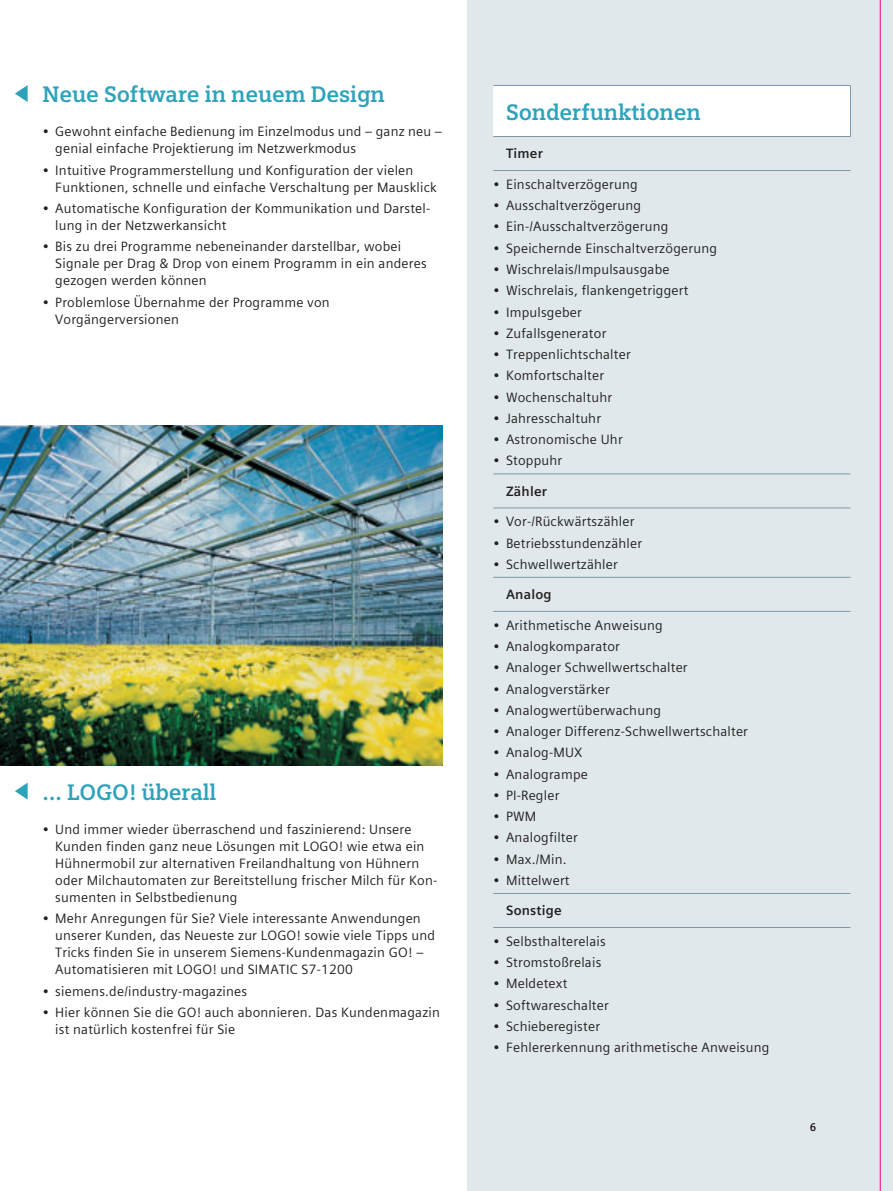
<style>
.page{position:relative;width:893px;height:1191px;background:#fff}
.page>*{position:absolute;margin:0;border:0;box-sizing:border-box;transform-origin:0 0}
.t1{font:700 22.5px "Siemens Slab";letter-spacing:-.01em;color:#2da3bb}
.t2{font:13.5px/17px "Siemens Sans Global";letter-spacing:.015em;color:#231f20}
.t3{font:700 13.5px "Siemens Sans Global";letter-spacing:.015em;color:#231f20}
.t4{font:700 11.25px "Siemens Sans Global";color:#231f20}
</style>
<div class="page">
<div style="left:468px;top:0;width:425px;height:1190px;background:#e0e8ec"></div>
<svg style="left:15px;top:85px;width:13px;height:17px"></svg>
<svg style="left:15px;top:782px;width:13px;height:17px"></svg>
<div style="left:493px;top:85px;width:357px;height:51px;background:#fff"></div>
<hr style="left:850px;top:86px;width:1px;height:50px;background:#7b99a9">
<hr style="left:493px;top:170px;width:357px;height:1px;background:#7b99a9">
<hr style="left:493px;top:473px;width:357px;height:1px;background:#7b99a9">
<hr style="left:493px;top:507px;width:357px;height:1px;background:#7b99a9">
<hr style="left:493px;top:577px;width:357px;height:1px;background:#7b99a9">
<hr style="left:493px;top:611px;width:357px;height:1px;background:#7b99a9">
<hr style="left:493px;top:893px;width:357px;height:1px;background:#7b99a9">
<hr style="left:493px;top:927px;width:357px;height:1px;background:#7b99a9">
<hr style="left:493px;top:85px;width:358px;height:1px;background:#7b99a9">
<hr style="left:493px;top:136px;width:358px;height:1px;background:#7b99a9">
<img style="left:0;top:425px;width:442px;height:340px">
<hr style="left:880px;top:0;width:1px;height:1190px;background:#ed028c">
<h1 class="t1" style="left:43px;top:84px;width:344px">Neue Software in neuem Design</h1>
<p class="t2" style="left:55px;top:123px;width:388px;text-indent:-13px">• Gewohnt einfache Bedienung im Einzelmodus und – ganz neu – genial einfache Projektierung im Netzwerkmodus</p>
<p class="t2" style="left:55px;top:161px;width:383px;text-indent:-13px">• Intuitive Programmerstellung und Konfiguration der vielen<br>Funktionen, schnelle und einfache Verschaltung per Mausklick</p>
<p class="t2" style="left:55px;top:200px;width:376px;text-indent:-13px">• Automatische Konfiguration der Kommunikation und Darstel&shy;lung in der Netzwerkansicht</p>
<p class="t2" style="left:55px;top:238px;width:373px;text-indent:-13px">• Bis zu drei Programme nebeneinander darstellbar, wobei<br>Signale per Drag &amp; Drop von einem Programm in ein anderes gezogen werden können</p>
<p class="t2" style="left:55px;top:293px;width:276px;text-indent:-13px">• Problemlose Übernahme der Programme von<br>Vorgängerversionen</p>
<h1 class="t1" style="left:43px;top:781px;width:176px">… LOGO! überall</h1>
<p class="t2" style="left:55px;top:820px;width:383px;text-indent:-13px">• Und immer wieder überraschend und faszinierend: Unsere Kunden finden ganz neue Lösungen mit LOGO! wie etwa ein Hühnermobil zur alternativen Freilandhaltung von Hühnern oder Milchautomaten zur Bereitstellung frischer Milch für Kon&shy;sumenten in Selbstbedienung</p>
<p class="t2" style="left:55px;top:910px;width:381px;text-indent:-13px">• Mehr Anregungen für Sie? Viele interessante Anwendungen unserer Kunden, das Neueste zur LOGO! sowie viele Tipps und Tricks finden Sie in unserem Siemens-Kundenmagazin GO! – Automatisieren mit LOGO! und SIMATIC S7-1200</p>
<p class="t2" style="left:43px;top:982px;width:206px">• siemens.de/industry-magazines</p>
<p class="t2" style="left:55px;top:1003px;width:386px;text-indent:-13px">• Hier können Sie die GO! auch abonnieren. Das Kundenmagazin ist natürlich kostenfrei für Sie</p>
<h1 class="t1" style="left:506px;top:101px;width:196px">Sonderfunktionen</h1>
<p class="t3" style="left:506px;top:145px;width:38px">Timer</p>
<p class="t2" style="left:493px;top:175px;width:146px">• Einschaltverzögerung</p>
<p class="t2" style="left:493px;top:197px;width:149px">• Ausschaltverzögerung</p>
<p class="t2" style="left:493px;top:218px;width:177px">• Ein-/Ausschaltverzögerung</p>
<p class="t2" style="left:493px;top:239px;width:225px">• Speichernde Einschaltverzögerung</p>
<p class="t2" style="left:493px;top:261px;width:178px">• Wischrelais/Impulsausgabe</p>
<p class="t2" style="left:493px;top:282px;width:197px">• Wischrelais, flankengetriggert</p>
<p class="t2" style="left:493px;top:303px;width:90px">• Impulsgeber</p>
<p class="t2" style="left:493px;top:324px;width:115px">• Zufallsgenerator</p>
<p class="t2" style="left:493px;top:346px;width:139px">• Treppenlichtschalter</p>
<p class="t2" style="left:493px;top:367px;width:112px">• Komfortschalter</p>
<p class="t2" style="left:493px;top:388px;width:120px">• Wochenschaltuhr</p>
<p class="t2" style="left:493px;top:409px;width:109px">• Jahresschaltuhr</p>
<p class="t2" style="left:493px;top:431px;width:131px">• Astronomische Uhr</p>
<p class="t2" style="left:493px;top:452px;width:70px">• Stoppuhr</p>
<p class="t3" style="left:506px;top:483px;width:43px">Zähler</p>
<p class="t2" style="left:493px;top:513px;width:143px">• Vor-/Rückwärtszähler</p>
<p class="t2" style="left:493px;top:534px;width:150px">• Betriebsstundenzähler</p>
<p class="t2" style="left:493px;top:555px;width:126px">• Schwellwertzähler</p>
<p class="t3" style="left:506px;top:586px;width:47px">Analog</p>
<p class="t2" style="left:493px;top:616px;width:171px">• Arithmetische Anweisung</p>
<p class="t2" style="left:493px;top:637px;width:128px">• Analogkomparator</p>
<p class="t2" style="left:493px;top:659px;width:196px">• Analoger Schwellwertschalter</p>
<p class="t2" style="left:493px;top:680px;width:118px">• Analogverstärker</p>
<p class="t2" style="left:493px;top:701px;width:169px">• Analogwertüberwachung</p>
<p class="t2" style="left:493px;top:722px;width:256px">• Analoger Differenz-Schwellwertschalter</p>
<p class="t2" style="left:493px;top:744px;width:91px">• Analog-MUX</p>
<p class="t2" style="left:493px;top:765px;width:96px">• Analogrampe</p>
<p class="t2" style="left:493px;top:786px;width:68px">• PI-Regler</p>
<p class="t2" style="left:493px;top:808px;width:45px">• PWM</p>
<p class="t2" style="left:493px;top:829px;width:86px">• Analogfilter</p>
<p class="t2" style="left:493px;top:850px;width:75px">• Max./Min.</p>
<p class="t2" style="left:493px;top:871px;width:78px">• Mittelwert</p>
<p class="t3" style="left:506px;top:902px;width:57px">Sonstige</p>
<p class="t2" style="left:493px;top:932px;width:114px">• Selbsthalterelais</p>
<p class="t2" style="left:493px;top:953px;width:110px">• Stromstoßrelais</p>
<p class="t2" style="left:493px;top:975px;width:76px">• Meldetext</p>
<p class="t2" style="left:493px;top:996px;width:117px">• Softwareschalter</p>
<p class="t2" style="left:493px;top:1017px;width:108px">• Schieberegister</p>
<p class="t2" style="left:493px;top:1038px;width:278px">• Fehlererkennung arithmetische Anweisung</p>
<p class="t4" style="left:810px;top:1120px;width:8px">6</p>
</div>
